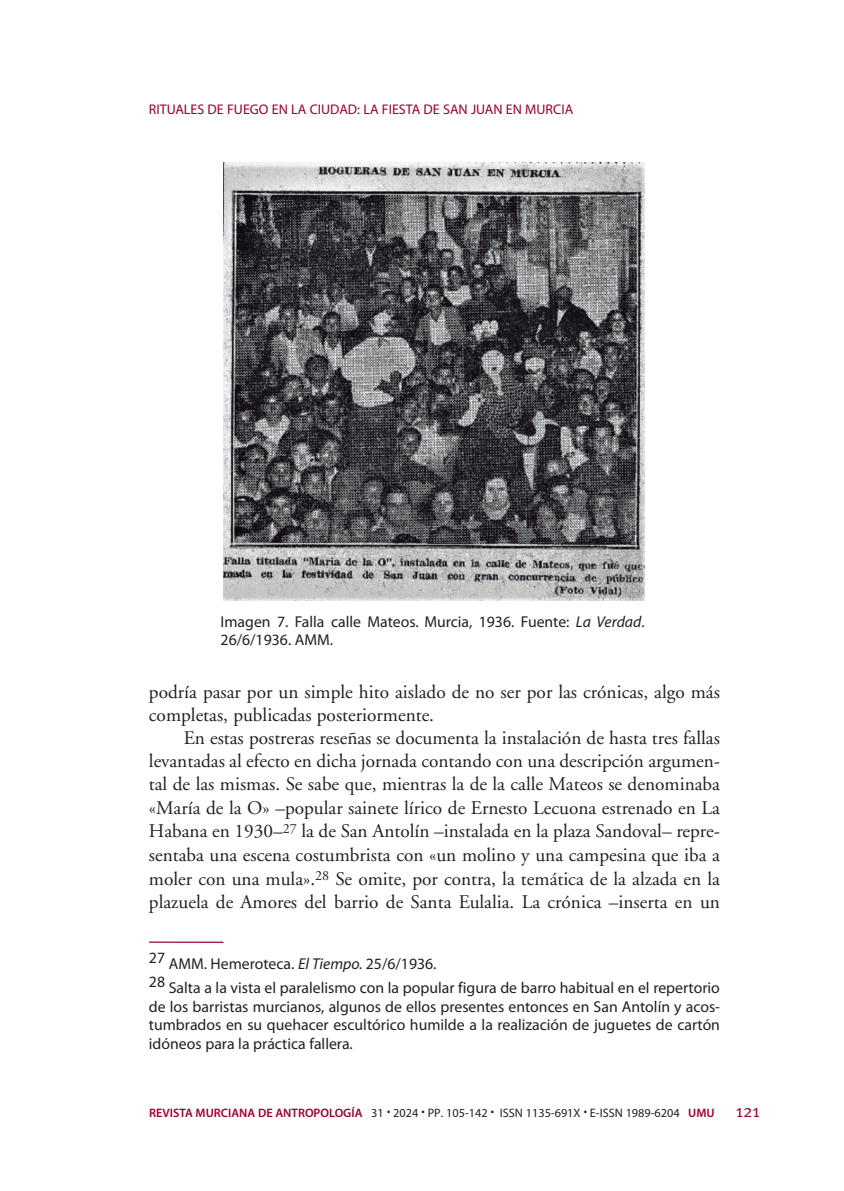
<style>
.page{position:relative;width:844px;height:1191px;background:#fff}
.page>*{position:absolute;margin:0;border:0;box-sizing:border-box;transform-origin:0 0}
.t1{font:19.25px/23.3px "Adobe Garamond";color:#231f20}
.t2{font:15.75px/18.9px "Myriad Pro";color:#231f20}
.t3{font:14px "Myriad Pro";color:#98012d}
.t4{font:12.25px "Myriad Pro";color:#231f20}
.s1{font-style:italic}
.s2{font-weight:600;color:#98012d}
.s3{font-family:"Meta Plus Normal";font-size:17.5px;color:#98012d}
</style>
<div class="page">
<hr style="left:149px;top:941px;width:74px;height:2px;background:#98012d">
<img style="left:224px;top:162px;width:420px;height:438px">
<p class="t3" style="left:149px;top:104px;width:425px">RITUALES DE FUEGO EN LA CIUDAD: LA FIESTA DE SAN JUAN EN MURCIA</p>
<p class="t2" style="left:220px;top:613px;width:425px">Imagen 7. Falla calle Mateos. Murcia, 1936. Fuente: <span class="s1">La Verdad</span>.<br>26/6/1936. AMM.</p>
<p class="t1" style="left:149px;top:682px;width:572px">podría pasar por un simple hito aislado de no ser por las crónicas, algo más completas, publicadas posteriormente.</p>
<p class="t1" style="left:149px;top:728px;width:572px;text-align:justify;text-indent:35px">En estas postreras reseñas se documenta la instalación de hasta tres fallas levantadas al efecto en dicha jornada contando con una descripción argumen&shy;tal de las mismas. Se sabe que, mientras la de la calle Mateos se denominaba «María de la O» –popular sainete lírico de Ernesto Lecuona estrenado en La Habana en 1930–<sup>27</sup> la de San Antolín –instalada en la plaza Sandoval– repre&shy;sentaba una escena costumbrista con «un molino y una campesina que iba a moler con una mula».<sup>28</sup> Se omite, por contra, la temática de la alzada en la plazuela de Amores del barrio de Santa Eulalia. La crónica –inserta en un</p>
<p class="t2" style="left:149px;top:952px;width:572px;line-height:24.2px">27 AMM. Hemeroteca. <span class="s1">El Tiempo.</span> 25/6/1936.<br>28 Salta a la vista el paralelismo con la popular figura de barro habitual en el repertorio</p>
<p class="t2" style="left:149px;top:998px;width:572px;text-align:justify">de los barristas murcianos, algunos de ellos presentes entonces en San Antolín y acos&shy;tumbrados en su quehacer escultórico humilde a la realización de juguetes de cartón idóneos para la práctica fallera.</p>
<p class="t4" style="left:149px;top:1107px;width:611px"><span class="s2">REVISTA MURCIANA DE ANTROPOLOGÍA</span> 31 <sup>.</sup> 2024 <sup>.</sup> PP. 105-142 <sup>.</sup> ISSN 1135-691X <sup>.</sup> E-ISSN 1989-6204 <span class="s2">UMU</span> <span class="s3">121</span></p>
</div>
